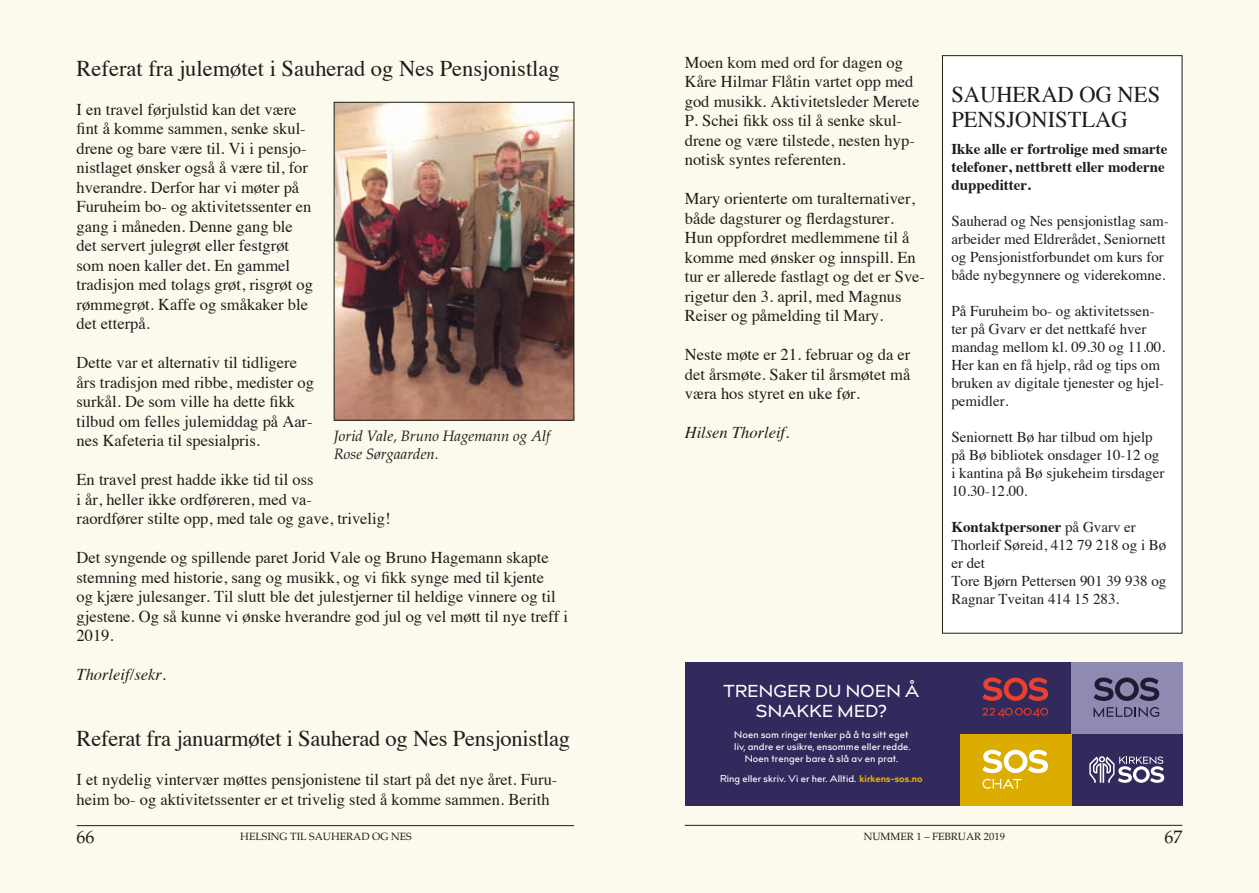
<style>
.page{position:relative;width:1259px;height:893px;background:#fcf9ed}
.page>*{position:absolute;margin:0;border:0;box-sizing:border-box;transform-origin:0 0}
.t1{font:22.5px/25.5px "Times";color:#1d1d1b}
.t2{font:18px "Palatino";color:#1d1d1b}
.t3{font:500 17.1px/20px "billcorporatemedium";letter-spacing:.02em;color:#fff;text-align:center}
.t4{font:16.5px/19.5px "Times";color:#1d1d1b}
.t5{font:italic 16.5px "Times";color:#1d1d1b}
.t6{font:15px/18px "Times";color:#1d1d1b}
.t7{font:700 15px/18px "Times";color:#1d1d1b}
.t8{font:italic 15px/18px "Palatino";color:#1d1d1b}
.t9{font:10.5px "Palatino";color:#1d1d1b}
.t10{font:500 9.6px/12.1px "billcorporatemedium";letter-spacing:.01em;color:#fff;text-align:center}
.s1{font-weight:700}
.s2{font-weight:800;color:#dcad00}
</style>
<div class="page">
<hr style="left:77px;top:825px;width:497px;height:1px;background:#1d1d1b">
<hr style="left:685px;top:825px;width:497px;height:1px;background:#1d1d1b">
<div style="left:685px;top:662px;width:497px;height:143px;background:#32295d"></div>
<svg style="left:982px;top:678px;width:66px;height:23px"></svg>
<svg style="left:982px;top:708px;width:66px;height:9px"></svg>
<div style="left:960px;top:734px;width:111px;height:71px;background:#dcad00"></div>
<svg style="left:982px;top:779px;width:39px;height:10px"></svg>
<svg style="left:982px;top:750px;width:66px;height:23px"></svg>
<div style="left:1071px;top:662px;width:111px;height:72px;background:#8e8ab1"></div>
<svg style="left:1093px;top:707px;width:66px;height:10px"></svg>
<svg style="left:1093px;top:678px;width:66px;height:23px"></svg>
<svg style="left:1089px;top:756px;width:75px;height:27px"></svg>
<div style="left:942px;top:56px;width:240px;height:577px;background:#fff"></div>
<div style="left:942px;top:55px;width:240px;height:579px;border:1px solid #1d1d1b"></div>
<img style="left:336px;top:104px;width:236px;height:314px">
<div style="left:334px;top:102px;width:240px;height:318px;border:1px solid #1d1d1b"></div>
<h1 class="t1" style="left:77px;top:53px;width:485px">Referat fra julemøtet i Sauherad og Nes Pensjonistlag</h1>
<p class="t4" style="left:77px;top:98px;width:238px">I en travel førjulstid kan det være fint å komme sammen, senke skul&shy;drene og bare være til. Vi i pensjo&shy;nistlaget ønsker også å være til, for hverandre. Derfor har vi møter på<br>Furuheim bo- og aktivitetssenter en gang i måneden. Denne gang ble det servert julegrøt eller festgrøt som noen kaller det. En gammel tradisjon med tolags grøt, risgrøt og rømmegrøt. Kaffe og småkaker ble det etterpå.</p>
<p class="t4" style="left:77px;top:351px;width:239px">Dette var et alternativ til tidligere års tradisjon med ribbe, medister og surkål. De som ville ha dette fikk tilbud om felles julemiddag på Aar&shy;nes Kafeteria til spesialpris.</p>
<p class="t4" style="left:77px;top:468px;width:315px">En travel prest hadde ikke tid til oss<br>i år, heller ikke ordføreren, med va-<br>raordfører stilte opp, med tale og gave, trivelig!</p>
<p class="t4" style="left:77px;top:546px;width:493px">Det syngende og spillende paret Jorid Vale og Bruno Hagemann skapte stemning med historie, sang og musikk, og vi fikk synge med til kjente<br>og kjære julesanger. Til slutt ble det julestjerner til heldige vinnere og til gjestene. Og så kunne vi ønske hverandre god jul og vel møtt til nye treff i 2019.</p>
<p class="t5" style="left:77px;top:660px;width:91px">Thorleif/sekr.</p>
<p class="t8" style="left:334px;top:427px;width:218px">Jorid Vale, Bruno Hagemann og Alf<br>Rose Sørgaarden.</p>
<h1 class="t1" style="left:77px;top:724px;width:495px">Referat fra januarmøtet i Sauherad og Nes Pensjonistlag</h1>
<p class="t4" style="left:77px;top:768px;width:482px">I et nydelig vintervær møttes pensjonistene til start på det nye året. Furu&shy;heim bo- og aktivitetssenter er et trivelig sted å komme sammen. Berith</p>
<p class="t4" style="left:685px;top:51px;width:236px">Moen kom med ord for dagen og<br>Kåre Hilmar Flåtin vartet opp med god musikk. Aktivitetsleder Merete<br>P. Schei fikk oss til å senke skul&shy;drene og være tilstede, nesten hyp&shy;notisk syntes referenten.</p>
<p class="t4" style="left:685px;top:187px;width:242px">Mary orienterte om turalternativer, både dagsturer og flerdagsturer.<br>Hun oppfordret medlemmene til å komme med ønsker og innspill. En tur er allerede fastlagt og det er Sve&shy;rigetur den 3. april, med Magnus Reiser og påmelding til Mary.</p>
<p class="t4" style="left:685px;top:343px;width:227px;text-align:justify">Neste møte er 21. februar og da er det årsmøte. Saker til årsmøtet må væra hos styret en uke før.</p>
<p class="t5" style="left:685px;top:418px;width:106px">Hilsen Thorleif.</p>
<h1 class="t1" style="left:951px;top:80px;width:210px">SAUHERAD OG NES<br>PENSJONISTLAG</h1>
<p class="t7" style="left:951px;top:138px;width:218px">Ikke alle er fortrolige med smarte telefoner, nettbrett eller moderne duppeditter.</p>
<p class="t6" style="left:951px;top:211px;width:219px">Sauherad og Nes pensjonistlag sam&shy;arbeider med Eldrerådet, Seniornett og Pensjonistforbundet om kurs for både nybegynnere og viderekomne.</p>
<p class="t6" style="left:951px;top:301px;width:215px">På Furuheim bo- og aktivitetssen&shy;ter på Gvarv er det nettkafé hver mandag mellom kl. 09.30 og 11.00.<br>Her kan en få hjelp, råd og tips om bruken av digitale tjenester og hjel&shy;pemidler.</p>
<p class="t6" style="left:951px;top:427px;width:214px">Seniornett Bø har tilbud om hjelp på Bø bibliotek onsdager 10-12 og i kantina på Bø sjukeheim tirsdager<br>10.30-12.00.</p>
<p class="t6" style="left:951px;top:517px;width:216px"><span class="s1">Kontaktpersoner</span> på Gvarv er<br>Thorleif Søreid, 412 79 218 og i Bø er det<br>Tore Bjørn Pettersen 901 39 938 og<br>Ragnar Tveitan 414 15 283.</p>
<p class="t3" style="left:723px;top:682px;width:197px">TRENGER DU NOEN Å<br>SNAKKE MED?</p>
<p class="t10" style="left:734px;top:728px;width:178px">Noen som ringer tenker på å ta sitt eget liv, andre er usikre, ensomme eller redde.<br>Noen trenger bare å slå av en prat.</p>
<p class="t10" style="left:720px;top:773px;width:204px">Ring eller skriv. Vi er her. Alltid. <span class="s2">kirkens-sos.no</span></p>
<p class="t2" style="left:77px;top:826px;width:19px">66</p>
<p class="t9" style="left:240px;top:831px;width:173px">HELSING TIL SAUHERAD OG NES</p>
<p class="t9" style="left:863px;top:831px;width:143px">NUMMER 1 – FEBRUAR 2019</p>
<p class="t2" style="left:1164px;top:826px;width:19px">67</p>
</div>
